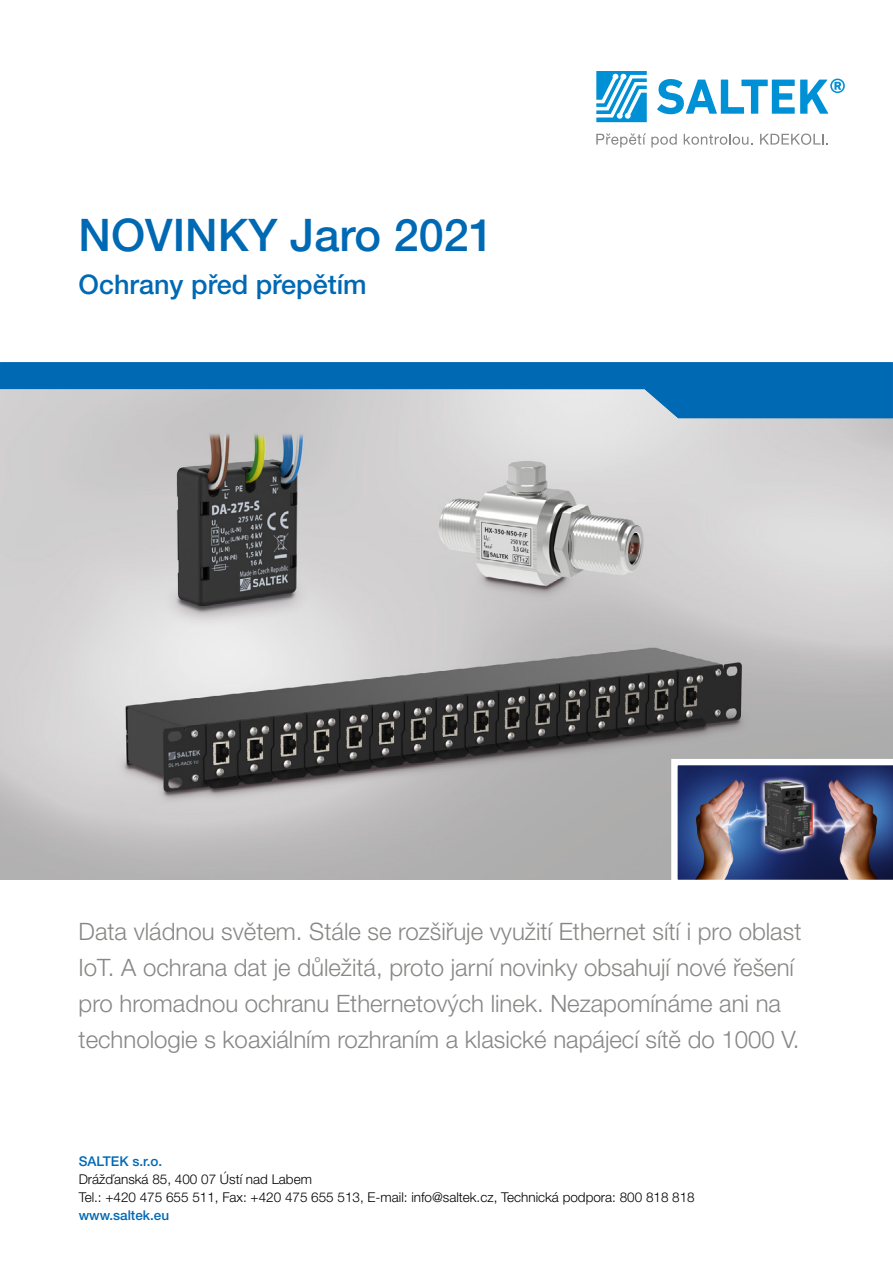
<style>
.page{position:relative;width:893px;height:1263px;background:#fff}
.page>*{position:absolute;margin:0;border:0;box-sizing:border-box;transform-origin:0 0}
.t1{font:500 45px "Helvetica Neue LT Pro";color:#0069b4}
.t2{font:500 27px "Helvetica Neue LT Pro";color:#0069b4}
.t3{font:300 24px/36px "Helvetica Neue LT Pro";color:#878786}
.t4{font:300 13.5px/18px "Helvetica Neue LT Pro";color:#000}
.t5{font:500 13.5px "Helvetica Neue LT Pro";color:#0069b4}
</style>
<div class="page">
<img style="left:0;top:418px;width:893px;height:462px">
<svg style="left:596px;top:133px;width:81px;height:15px"></svg>
<svg style="left:684px;top:134px;width:69px;height:11px"></svg>
<svg style="left:760px;top:133px;width:68px;height:12px"></svg>
<svg style="left:657px;top:79px;width:188px;height:35px"></svg>
<svg style="left:596px;top:71px;width:51px;height:51px"></svg>
<svg style="left:0;top:362px;width:893px;height:56px;fill:#0069b4"></svg>
<img style="left:668px;top:756px;width:225px;height:124px">
<h1 class="t1" style="left:79px;top:208px;width:417px">NOVINKY Jaro 2021</h1>
<p class="t2" style="left:79px;top:268px;width:290px">Ochrany před přepětím</p>
<p class="t3" style="left:79px;top:913px;width:724px">Data vládnou světem. Stále se rozšiřuje využití Ethernet sítí i pro oblast IoT. A ochrana dat je důležitá, proto jarní novinky obsahují nové řešení pro hromadnou ochranu Ethernetových linek. Nezapomínáme ani na technologie s koaxiálním rozhraním a klasické napájecí sítě do 1000 V.</p>
<p class="t5" style="left:79px;top:1153px;width:85px">SALTEK s.r.o.</p>
<p class="t4" style="left:79px;top:1170px;width:618px">Drážďanská 85, 400 07 Ústí nad Labem<br>Tel.: +420 475 655 511, Fax: +420 475 655 513, E-mail: info@saltek.cz, Technická podpora: 800 818 818</p>
<p class="t5" style="left:79px;top:1207px;width:92px">www.saltek.eu</p>
</div>
